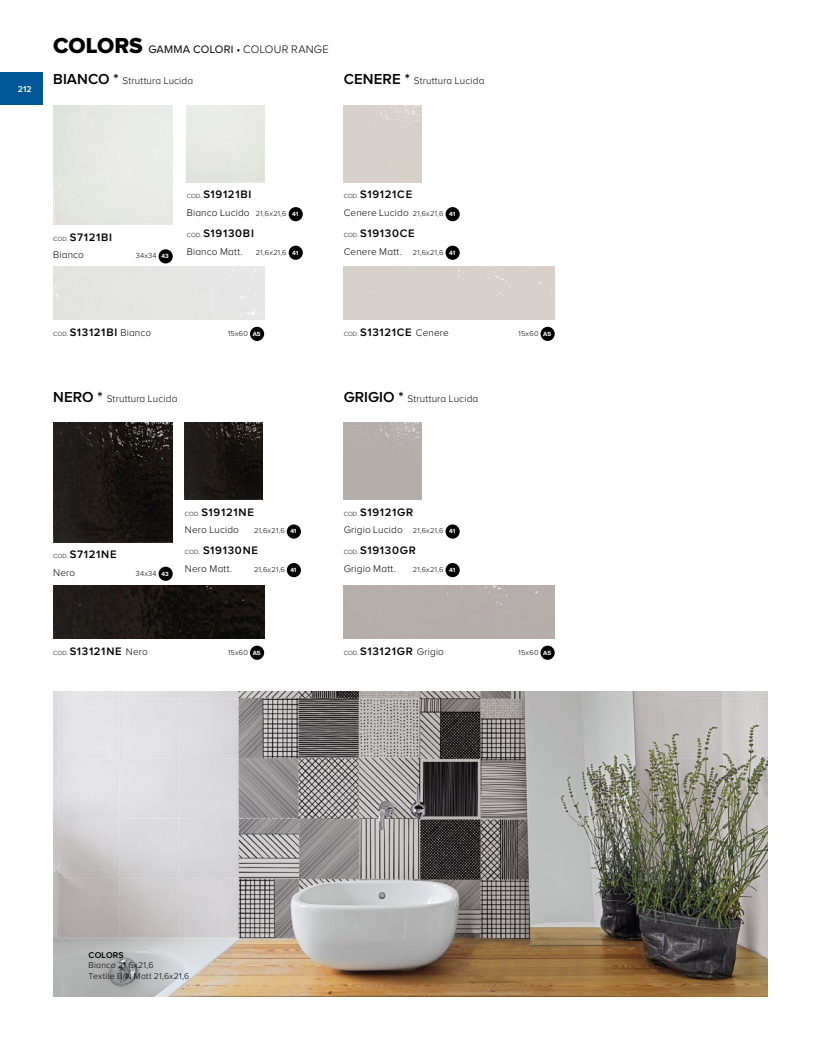
<style>
.page{position:relative;width:833px;height:1053px;background:#fff}
.page>*{position:absolute;margin:0;border:0;box-sizing:border-box;transform-origin:0 0}
.t1{font:600 11.25px "Proxima Nova A";letter-spacing:.065em;color:#000}
.t2{font:300 11.25px "Proxima Nova A";letter-spacing:.02em;color:#000}
.t3{font:300 10px "Proxima Nova A";letter-spacing:.015em;color:#000}
.t4{font:300 8.75px/10.5px "Proxima Nova A";letter-spacing:.025em;color:#000}
.t5{font:600 8.75px "Proxima Nova A";letter-spacing:.02em;color:#000}
.t6{font:600 8.75px "Proxima Nova A";color:#fff}
.t7{font:300 7.5px "Proxima Nova A";letter-spacing:.03em;color:#000}
.s1{font-family:"Proxima Nova A Extrabld";font-weight:400;font-size:22.5px}
.s2{font-weight:400}
.s3{font-weight:600;font-size:15px}
.s4{font-weight:300;font-size:6.25px}
.s5{font-weight:700;font-size:6.25px;color:#fff}
.s6{font-size:7.5px}
.s7{font-weight:300;font-size:10px}
</style>
<div class="page">
<div style="left:250px;top:327px;width:14px;height:14px;background:#000;border-radius:50%"></div>
<div style="left:159px;top:249px;width:14px;height:14px;background:#000;border-radius:50%"></div>
<div style="left:289px;top:207px;width:14px;height:14px;background:#000;border-radius:50%"></div>
<div style="left:289px;top:246px;width:14px;height:14px;background:#000;border-radius:50%"></div>
<img style="left:53px;top:585px;width:211px;height:53px">
<div style="left:250px;top:645px;width:14px;height:14px;background:#000;border-radius:50%"></div>
<img style="left:53px;top:422px;width:120px;height:120px">
<div style="left:159px;top:566px;width:14px;height:15px;background:#000;border-radius:50%"></div>
<img style="left:185px;top:422px;width:77px;height:78px">
<div style="left:287px;top:524px;width:14px;height:14px;background:#000;border-radius:50%"></div>
<div style="left:287px;top:563px;width:14px;height:14px;background:#000;border-radius:50%"></div>
<div style="left:344px;top:585px;width:211px;height:53px;background:#b7afac"></div>
<div style="left:540px;top:645px;width:15px;height:14px;background:#000;border-radius:50%"></div>
<div style="left:344px;top:422px;width:77px;height:78px;background:#b5adaa"></div>
<div style="left:445px;top:524px;width:15px;height:14px;background:#000;border-radius:50%"></div>
<div style="left:445px;top:563px;width:15px;height:14px;background:#000;border-radius:50%"></div>
<div style="left:344px;top:267px;width:211px;height:52px;background:#d8d1cb"></div>
<div style="left:540px;top:327px;width:15px;height:14px;background:#000;border-radius:50%"></div>
<div style="left:344px;top:105px;width:77px;height:77px;background:#d7d1ca"></div>
<div style="left:445px;top:207px;width:15px;height:14px;background:#000;border-radius:50%"></div>
<div style="left:445px;top:246px;width:15px;height:14px;background:#000;border-radius:50%"></div>
<img style="left:53px;top:691px;width:714px;height:305px">
<div style="left:0;top:72px;width:43px;height:33px;background:#005696"></div>
<p class="t6" style="left:18px;top:84px;width:16px">212</p>
<p class="t2" style="left:53px;top:43px;width:277px"><span class="s1">COLORS</span> <span class="s2">GAMMA COLORI</span> • COLOUR RANGE</p>
<p class="t3" style="left:53px;top:75px;width:141px"><span class="s3">BIANCO *</span> Struttura Lucida</p>
<p class="t3" style="left:344px;top:75px;width:142px"><span class="s3">CENERE *</span> Struttura Lucida</p>
<p class="t1" style="left:53px;top:230px;width:61px"><span class="s4">COD.</span> S7121BI</p>
<p class="t3" style="left:53px;top:249px;width:32px">Bianco</p>
<p class="t7" style="left:136px;top:251px;width:35px">34x34 <span class="s5">43</span></p>
<p class="t1" style="left:187px;top:188px;width:66px"><span class="s4">COD.</span> S19121BI</p>
<p class="t3" style="left:187px;top:207px;width:113px">Bianco Lucido <span class="s6">21,6x21,6</span> <span class="s5">41</span></p>
<p class="t1" style="left:187px;top:227px;width:69px"><span class="s4">COD.</span> S19130BI</p>
<p class="t3" style="left:187px;top:246px;width:57px">Bianco Matt.</p>
<p class="t7" style="left:256px;top:248px;width:44px">21,6x21,6 <span class="s5">41</span></p>
<p class="t1" style="left:344px;top:188px;width:70px"><span class="s4">COD.</span> S19121CE</p>
<p class="t3" style="left:344px;top:207px;width:113px">Cenere Lucido <span class="s6">21,6x21,6</span> <span class="s5">41</span></p>
<p class="t1" style="left:344px;top:227px;width:72px"><span class="s4">COD.</span> S19130CE</p>
<p class="t3" style="left:344px;top:246px;width:113px">Cenere Matt. <span class="s6">21,6x21,6</span> <span class="s5">41</span></p>
<p class="t1" style="left:53px;top:325px;width:100px"><span class="s4">COD.</span> S13121BI <span class="s7">Bianco</span></p>
<p class="t7" style="left:228px;top:329px;width:34px">15x60 <span class="s5">A5</span></p>
<p class="t1" style="left:344px;top:325px;width:107px"><span class="s4">COD.</span> S13121CE <span class="s7">Cenere</span></p>
<p class="t7" style="left:518px;top:329px;width:34px">15x60 <span class="s5">A5</span></p>
<p class="t3" style="left:53px;top:392px;width:126px"><span class="s3">NERO *</span> Struttura Lucida</p>
<p class="t3" style="left:344px;top:392px;width:136px"><span class="s3">GRIGIO *</span> Struttura Lucida</p>
<p class="t1" style="left:53px;top:548px;width:65px"><span class="s4">COD.</span> S7121NE</p>
<p class="t3" style="left:53px;top:566px;width:23px">Nero</p>
<p class="t7" style="left:136px;top:569px;width:35px">34x34 <span class="s5">43</span></p>
<p class="t1" style="left:185px;top:505px;width:70px"><span class="s4">COD.</span> S19121NE</p>
<p class="t3" style="left:185px;top:524px;width:56px">Nero Lucido</p>
<p class="t7" style="left:254px;top:526px;width:44px">21,6x21,6 <span class="s5">41</span></p>
<p class="t1" style="left:185px;top:544px;width:75px"><span class="s4">COD.</span> S19130NE</p>
<p class="t3" style="left:185px;top:563px;width:49px">Nero Matt.</p>
<p class="t7" style="left:254px;top:565px;width:44px">21,6x21,6 <span class="s5">41</span></p>
<p class="t1" style="left:53px;top:644px;width:96px"><span class="s4">COD.</span> S13121NE <span class="s7">Nero</span></p>
<p class="t7" style="left:228px;top:648px;width:34px">15x60 <span class="s5">A5</span></p>
<p class="t1" style="left:344px;top:505px;width:71px"><span class="s4">COD.</span> S19121GR</p>
<p class="t3" style="left:344px;top:524px;width:113px">Grigio Lucido <span class="s6">21,6x21,6</span> <span class="s5">41</span></p>
<p class="t1" style="left:344px;top:544px;width:74px"><span class="s4">COD.</span> S19130GR</p>
<p class="t3" style="left:344px;top:563px;width:54px">Grigio Matt.</p>
<p class="t7" style="left:413px;top:565px;width:44px">21,6x21,6 <span class="s5">41</span></p>
<p class="t1" style="left:344px;top:644px;width:102px"><span class="s4">COD.</span> S13121GR <span class="s7">Grigio</span></p>
<p class="t7" style="left:518px;top:648px;width:34px">15x60 <span class="s5">A5</span></p>
<p class="t5" style="left:89px;top:949px;width:37px">COLORS</p>
<p class="t4" style="left:89px;top:959px;width:102px">Bianco 21,6x21,6<br>Textile B/N Matt 21,6x21,6</p>
</div>
